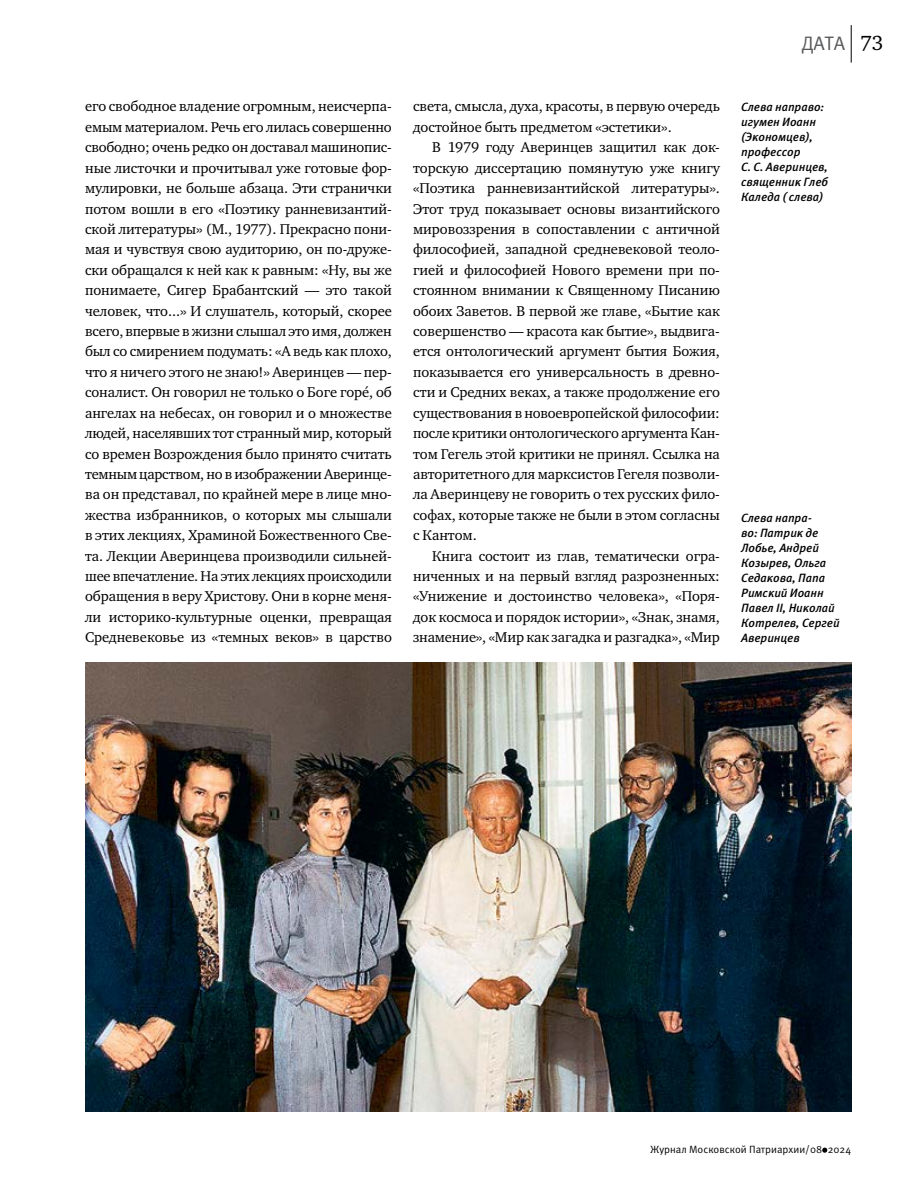
<style>
.page{position:relative;width:915px;height:1191px;background:#fff}
.page>*{position:absolute;margin:0;border:0;box-sizing:border-box;transform-origin:0 0}
.t1{font:19.5px "Meta Pro";color:#58595b}
.t2{font:14.55px/20.4px "Charter ITC";letter-spacing:-.005em;color:#000;text-align:justify}
.t3{font:italic 500 12px/15px "Meta Pro";letter-spacing:-.005em;color:#000}
.t4{font:10.5px "Meta Pro";color:#000}
.s1{font-family:"Charter ITC";font-size:21px;color:#000}
</style>
<div class="page">
<svg style="left:822px;top:1147px;width:5px;height:5px"></svg>
<hr style="left:850px;top:25px;width:1px;height:38px;background:#000">
<img style="left:85px;top:662px;width:765px;height:449px">
<p class="t2" style="left:85px;top:96px;width:308px">его свободное владение огромным, неисчерпа&shy;емым материалом. Речь его лилась совершенно свободно; очень редко он доставал машинопис&shy;ные листочки и прочитывал уже готовые фор&shy;мулировки, не больше абзаца. Эти странички потом вошли в его «Поэтику ранневизантий&shy;ской литературы» (М., 1977). Прекрасно пони&shy;мая и чувствуя свою аудиторию, он по-друже&shy;ски обращался к ней как к равным: «Ну, вы же понимаете, Сигер Брабантский — это такой человек, что...» И слушатель, который, скорее всего, впервые в жизни слышал это имя, должен был со смирением подумать: «А ведь как плохо, что я ничего этого не знаю!» Аверинцев — пер&shy;соналист. Он говорил не только о Боге горé, об ангелах на небесах, он говорил и о множестве людей, населявших тот странный мир, который со времен Возрождения было принято считать темным царством, но в изображении Аверинце&shy;ва он представал, по крайней мере в лице мно&shy;жества избранников, о которых мы слышали в этих лекциях, Храминой Божественного Све&shy;та. Лекции Аверинцева производили сильней&shy;шее впечатление. На этих лекциях происходили обращения в веру Христову. Они в корне меня&shy;ли историко-культурные оценки, превращая Средневековье из «темных веков» в царство</p>
<p class="t2" style="left:413px;top:96px;width:308px">света, смысла, духа, красоты, в первую очередь достойное быть предметом «эстетики».</p>
<p class="t2" style="left:413px;top:137px;width:308px;text-indent:19px">В 1979 году Аверинцев защитил как док&shy;торскую диссертацию помянутую уже книгу «Поэтика ранневизантийской литературы».<br>Этот труд показывает основы византийского мировоззрения в сопоставлении с античной философией, западной средневековой теоло&shy;гией и философией Нового времени при по&shy;стоянном внимании к Священному Писанию обоих Заветов. В первой же главе, «Бытие как совершенство — красота как бытие», выдвига&shy;ется онтологический аргумент бытия Божия, показывается его универсальность в древно&shy;сти и Средних веках, а также продолжение его существования в новоевропейской философии: после критики онтологического аргумента Кан&shy;том Гегель этой критики не принял. Ссылка на авторитетного для марксистов Гегеля позволи&shy;ла Аверинцеву не говорить о тех русских фило&shy;софах, которые также не были в этом согласны с Кантом.</p>
<p class="t2" style="left:413px;top:545px;width:308px;text-indent:19px">Книга состоит из глав, тематически огра&shy;ниченных и на первый взгляд разрозненных: «Унижение и достоинство человека», «Поря&shy;док космоса и порядок истории», «Знак, знамя, знамение», «Мир как загадка и разгадка», «Мир</p>
<h1 class="t1" style="left:801px;top:31px;width:83px">ДАТА <span class="s1">73</span></h1>
<p class="t3" style="left:741px;top:100px;width:88px">Слева направо: игумен Иоанн (Экономцев), профессор<br>С. С. Аверинцев, священник Глеб<br>Каледа ( слева)</p>
<p class="t3" style="left:741px;top:511px;width:100px">Слева напра-<br>во: Патрик де<br>Лобье, Андрей<br>Козырев, Ольга<br>Седакова, Папа<br>Римский Иоанн<br>Павел II, Николай<br>Котрелев, Сергей<br>Аверинцев</p>
<p class="t4" style="left:649px;top:1142px;width:202px">Журнал Московской Патриархии/08 2024</p>
</div>
